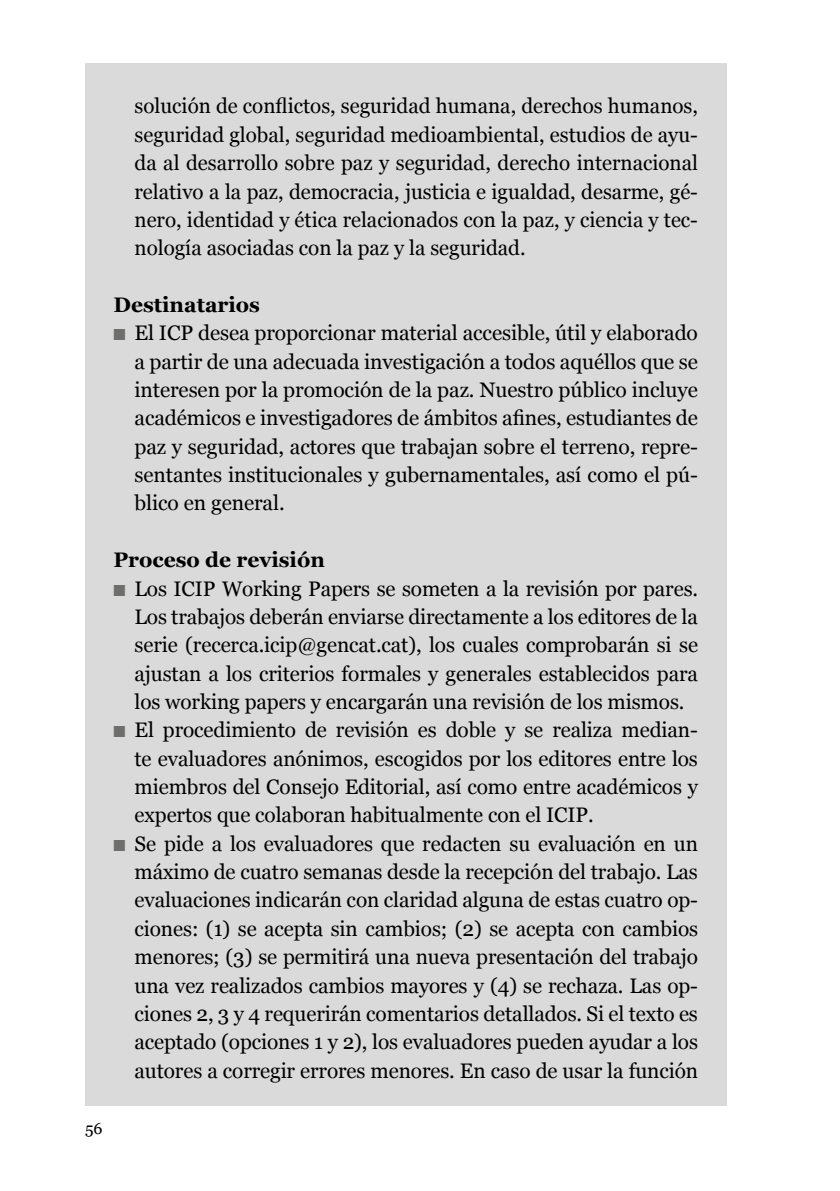
<style>
.page{position:relative;width:840px;height:1191px;background:#fff}
.page>*{position:absolute;margin:0;border:0;box-sizing:border-box;transform-origin:0 0}
.t1{font:21px/28.4px "Georgia";letter-spacing:-.005em;color:#000;text-align:justify}
.t2{font:700 21px "Georgia";color:#000}
.t3{font:16px "Georgia";color:#000}
.s1{color:#6e6e6d}
</style>
<div class="page">
<div style="left:85px;top:64px;width:641px;height:1042px;background:#dadada"></div>
<p class="t1" style="left:134px;top:92px;width:564px">solución de conflictos, seguridad humana, derechos humanos, seguridad global, seguridad medioambiental, estudios de ayu&shy;da al desarrollo sobre paz y seguridad, derecho internacional relativo a la paz, democracia, justicia e igualdad, desarme, gé&shy;nero, identidad y ética relacionados con la paz, y ciencia y tec&shy;nología asociadas con la paz y la seguridad.</p>
<p class="t2" style="left:113px;top:291px;width:148px">Destinatarios</p>
<p class="t1" style="left:134px;top:319px;width:564px;text-indent:-21px"><span class="s1">■</span> El ICP desea proporcionar material accesible, útil y elaborado a partir de una adecuada investigación a todos aquéllos que se interesen por la promoción de la paz. Nuestro público incluye académicos e investigadores de ámbitos afines, estudiantes de paz y seguridad, actores que trabajan sobre el terreno, repre&shy;sentantes institucionales y gubernamentales, así como el pú&shy;blico en general.</p>
<p class="t2" style="left:113px;top:546px;width:213px">Proceso de revisión</p>
<p class="t1" style="left:134px;top:574px;width:565px;text-indent:-21px"><span class="s1">■</span> Los ICIP Working Papers se someten a la revisión por pares.<br>Los trabajos deberán enviarse directamente a los editores de la serie (recerca.icip@gencat.cat), los cuales comprobarán si se ajustan a los criterios formales y generales establecidos para los working papers y encargarán una revisión de los mismos.</p>
<p class="t1" style="left:134px;top:716px;width:564px;text-indent:-21px"><span class="s1">■</span> El procedimiento de revisión es doble y se realiza median&shy;te evaluadores anónimos, escogidos por los editores entre los miembros del Consejo Editorial, así como entre académicos y expertos que colaboran habitualmente con el ICIP.</p>
<p class="t1" style="left:134px;top:829px;width:564px;text-indent:-21px"><span class="s1">■</span> Se pide a los evaluadores que redacten su evaluación en un máximo de cuatro semanas desde la recepción del trabajo. Las evaluaciones indicarán con claridad alguna de estas cuatro op&shy;ciones: (1) se acepta sin cambios; (2) se acepta con cambios menores; (3) se permitirá una nueva presentación del trabajo una vez realizados cambios mayores y (4) se rechaza. Las op&shy;ciones 2, 3 y 4 requerirán comentarios detallados. Si el texto es aceptado (opciones 1 y 2), los evaluadores pueden ayudar a los autores a corregir errores menores. En caso de usar la función</p>
<p class="t3" style="left:85px;top:1119px;width:19px">56</p>
</div>
